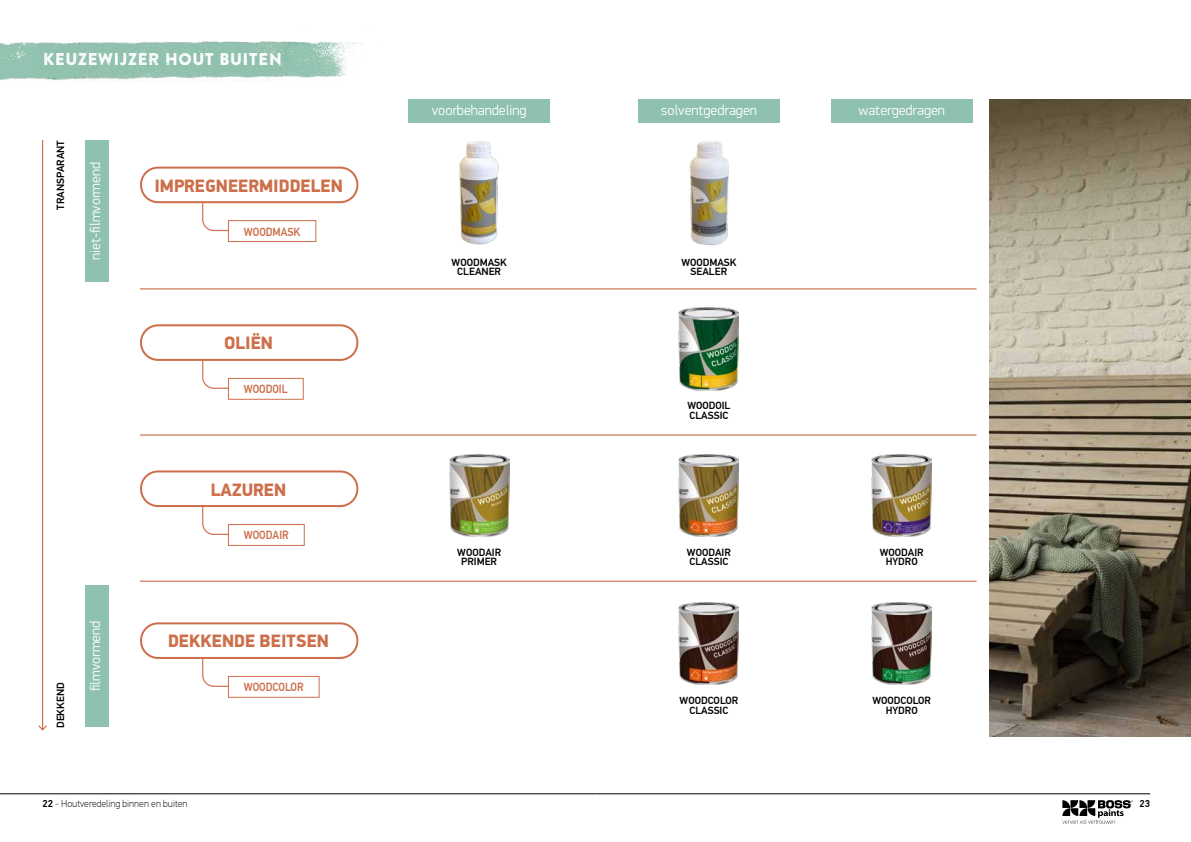
<style>
.page{position:relative;width:1191px;height:842px;background:#fff}
.page>*{position:absolute;margin:0;border:0;box-sizing:border-box;transform-origin:0 0}
.t1{font:900 18px "PFDIN Display Pro";color:#cd6f4b}
.t2{font:17px "Brandon Printed Two";color:#fff}
.t3{font:300 14.4px "PFDIN Display Pro";color:#fff}
.t4{font:500 11.9px "PF Din Text Pro";color:#cd6f4b;scale:.9 1}
.t5{font:500 10.4px/9.3px "PF Din Text Pro";color:#000;text-align:center}
.t6{font:100 10px "PF Din Text Pro";color:#000}
.t7{font:500 10px "PF Din Text Pro";color:#000}
.s1{font-weight:500}
</style>
<div class="page">
<img style="left:459px;top:141px;width:40px;height:104px">
<img style="left:679px;top:308px;width:60px;height:82px">
<img style="left:689px;top:141px;width:40px;height:105px">
<img style="left:449px;top:454px;width:60px;height:82px">
<img style="left:679px;top:454px;width:60px;height:82px">
<img style="left:871px;top:454px;width:60px;height:82px">
<img style="left:679px;top:602px;width:60px;height:83px">
<img style="left:871px;top:602px;width:60px;height:83px">
<hr style="left:0;top:793px;width:595px;height:1px;background:#000">
<hr style="left:595px;top:793px;width:555px;height:1px;background:#000">
<svg style="left:1062px;top:800px;width:70px;height:24px"></svg>
<img style="left:989px;top:99px;width:202px;height:637px">
<img style="left:336px;top:42px;width:30px;height:35px">
<img style="left:0;top:41px;width:336px;height:41px">
<hr style="left:140px;top:288px;width:836px;height:1px;background:#cd6f4b">
<hr style="left:140px;top:581px;width:836px;height:1px;background:#cd6f4b">
<hr style="left:140px;top:434px;width:836px;height:2px;background:#cd6f4b">
<div style="left:140px;top:167px;width:218px;height:36px;border:2px solid #cd6f4b;border-radius:17px"></div>
<div style="left:228px;top:220px;width:88px;height:22px;border:1px solid #cd6f4b"></div>
<svg style="left:201px;top:202px;width:28px;height:30px"></svg>
<div style="left:140px;top:324px;width:218px;height:37px;border:2px solid #cd6f4b;border-radius:17px"></div>
<div style="left:228px;top:378px;width:75px;height:22px;border:1px solid #cd6f4b"></div>
<svg style="left:201px;top:360px;width:28px;height:29px"></svg>
<div style="left:140px;top:470px;width:218px;height:37px;border:2px solid #cd6f4b;border-radius:17px"></div>
<div style="left:228px;top:524px;width:77px;height:22px;border:1px solid #cd6f4b"></div>
<svg style="left:201px;top:506px;width:28px;height:29px"></svg>
<div style="left:140px;top:622px;width:218px;height:37px;border:2px solid #cd6f4b;border-radius:17px"></div>
<div style="left:228px;top:676px;width:91px;height:22px;border:1px solid #cd6f4b"></div>
<svg style="left:201px;top:658px;width:28px;height:29px"></svg>
<div style="left:638px;top:99px;width:142px;height:24px;background:#8fc2ae"></div>
<div style="left:408px;top:99px;width:142px;height:24px;background:#8fc2ae"></div>
<div style="left:85px;top:585px;width:23px;height:142px;background:#8fc2ae"></div>
<div style="left:85px;top:140px;width:23px;height:142px;background:#8fc2ae"></div>
<div style="left:831px;top:99px;width:141px;height:24px;background:#8fc2ae"></div>
<hr style="left:42px;top:140px;width:1px;height:590px;background:#cd6f4b">
<svg style="left:38px;top:724px;width:9px;height:7px"></svg>
<h2 class="t2" style="left:43px;top:49px;width:240px">KEUZEWIJZER HOUT BUITEN</h2>
<p class="t5" style="left:56px;top:210px;width:71px;rotate:-90deg">TRANSPARANT</p>
<h3 class="t3" style="left:87px;top:260px;width:100px;rotate:-90deg">niet-filmvormend</h3>
<p class="t5" style="left:56px;top:728px;width:47px;rotate:-90deg">DEKKEND</p>
<h3 class="t3" style="left:87px;top:691px;width:72px;rotate:-90deg">filmvormend</h3>
<h1 class="t1" style="left:154px;top:174px;width:190px">IMPREGNEERMIDDELEN</h1>
<p class="t4" style="left:244px;top:224px;width:64px">WOODMASK</p>
<h1 class="t1" style="left:224px;top:332px;width:50px">OLIËN</h1>
<p class="t4" style="left:244px;top:382px;width:50px">WOODOIL</p>
<h1 class="t1" style="left:211px;top:478px;width:77px">LAZUREN</h1>
<p class="t4" style="left:244px;top:528px;width:51px">WOODAIR</p>
<h1 class="t1" style="left:168px;top:630px;width:162px">DEKKENDE BEITSEN</h1>
<p class="t4" style="left:244px;top:680px;width:68px">WOODCOLOR</p>
<h3 class="t3" style="left:432px;top:102px;width:96px">voorbehandeling</h3>
<h3 class="t3" style="left:661px;top:102px;width:97px">solventgedragen</h3>
<p class="t5" style="left:451px;top:258px;width:57px">WOODMASK<br>CLEANER</p>
<p class="t5" style="left:681px;top:258px;width:57px">WOODMASK<br>SEALER</p>
<p class="t5" style="left:687px;top:401px;width:45px;text-align:left">WOODOIL<br>CLASSIC</p>
<h3 class="t3" style="left:858px;top:102px;width:88px">watergedragen</h3>
<p class="t5" style="left:687px;top:548px;width:45px;text-align:left">WOODAIR<br>CLASSIC</p>
<p class="t5" style="left:457px;top:548px;width:45px">WOODAIR<br>PRIMER</p>
<p class="t5" style="left:879px;top:548px;width:45px">WOODAIR<br>HYDRO</p>
<p class="t5" style="left:679px;top:696px;width:60px">WOODCOLOR<br>CLASSIC</p>
<p class="t5" style="left:872px;top:696px;width:60px">WOODCOLOR<br>HYDRO</p>
<p class="t6" style="left:43px;top:798px;width:146px"><span class="s1">22</span> - Houtveredeling binnen en buiten</p>
<p class="t7" style="left:1139px;top:798px;width:12px">23</p>
</div>
